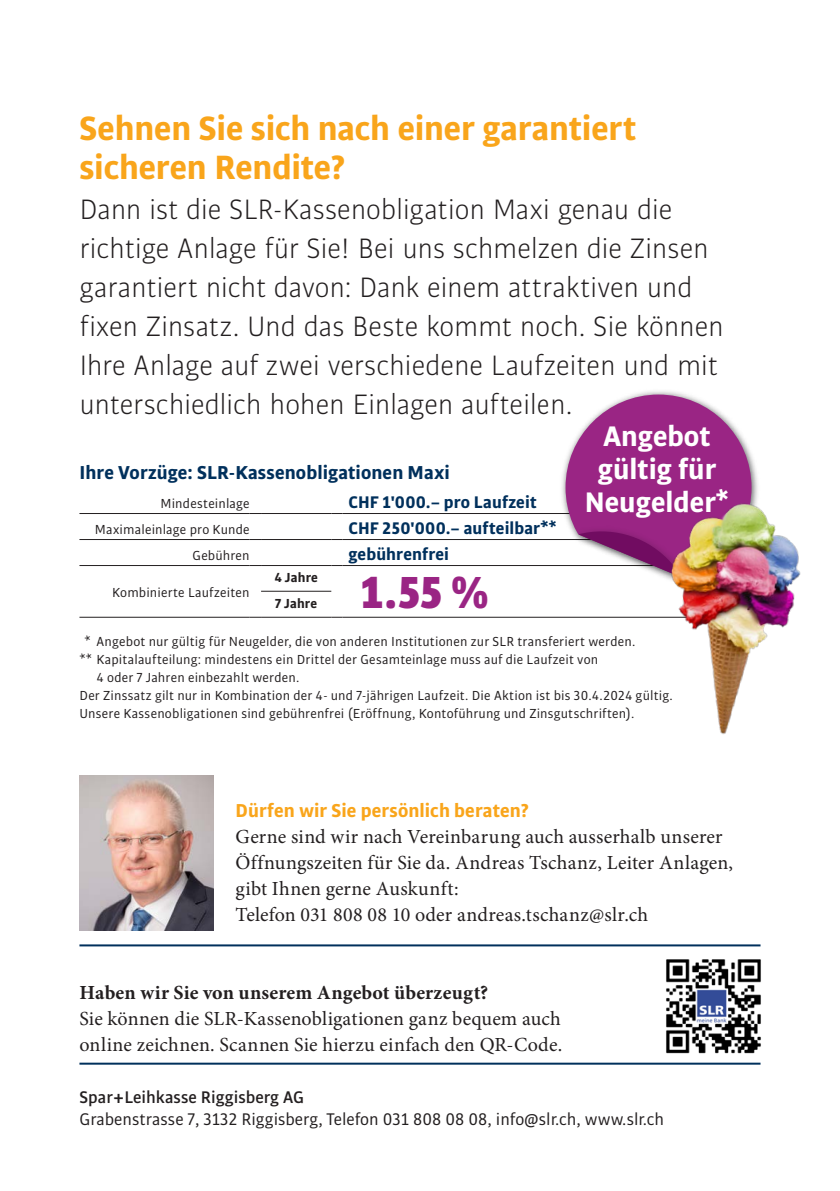
<style>
.page{position:relative;width:840px;height:1191px;background:#fff}
.page>*{position:absolute;margin:0;border:0;box-sizing:border-box;transform-origin:0 0}
.t1{font:900 48px "Bulo";color:#9a2584}
.t2{font:700 36px/39px "Bulo";letter-spacing:-.005em;color:#f9a51b}
.t3{font:700 30.2px/33.2px "Bulo";color:#fff;text-align:center}
.t4{font:300 30px/39px "Bulo";letter-spacing:-.01em;color:#231f20}
.t5{font:20px/26px "Minion Pro";letter-spacing:.01em;color:#231f20}
.t6{font:700 20px "Minion Pro";letter-spacing:.005em;color:#231f20}
.t7{font:700 20px "Bulo";letter-spacing:.005em;color:#00305c}
.t8{font:700 20px "Bulo";letter-spacing:.005em;color:#f9a51b}
.t9{font:18px "Bulo";color:#231f20}
.t10{font:700 18px "Bulo";letter-spacing:.01em;color:#00305c}
.t11{font:500 18px "Bulo";color:#231f20}
.t12{font:14px "Bulo";letter-spacing:.01em;color:#231f20}
.t13{font:700 14px/25.6px "Bulo";letter-spacing:.01em;color:#231f20}
</style>
<div class="page">
<img style="left:666px;top:959px;width:95px;height:95px">
<hr style="left:261px;top:591px;width:70px;height:1px;background:#231f20">
<hr style="left:79px;top:513px;width:170px;height:1px;background:#231f20">
<svg style="left:249px;top:513px;width:12px;height:1px"></svg>
<hr style="left:261px;top:513px;width:70px;height:1px;background:#231f20">
<hr style="left:342px;top:513px;width:417px;height:1px;background:#231f20">
<hr style="left:79px;top:539px;width:170px;height:1px;background:#231f20">
<svg style="left:249px;top:539px;width:12px;height:1px"></svg>
<hr style="left:261px;top:539px;width:70px;height:1px;background:#231f20">
<hr style="left:342px;top:539px;width:417px;height:1px;background:#231f20">
<hr style="left:79px;top:565px;width:170px;height:1px;background:#231f20">
<svg style="left:249px;top:565px;width:12px;height:1px"></svg>
<hr style="left:261px;top:565px;width:70px;height:1px;background:#231f20">
<hr style="left:342px;top:565px;width:417px;height:1px;background:#231f20">
<hr style="left:342px;top:617px;width:417px;height:1px;background:#231f20">
<hr style="left:79px;top:617px;width:170px;height:1px;background:#231f20">
<svg style="left:249px;top:617px;width:12px;height:1px"></svg>
<hr style="left:261px;top:617px;width:70px;height:1px;background:#231f20">
<img style="left:79px;top:775px;width:134px;height:155px">
<img style="left:562px;top:391px;width:196px;height:134px">
<div style="left:565px;top:394px;width:186px;height:186px;background:#9a2584;border-radius:50%"></div>
<img style="left:569px;top:523px;width:81px;height:57px">
<svg style="left:578px;top:526px;width:72px;height:51px"></svg>
<img style="left:650px;top:488px;width:151px;height:246px">
<hr style="left:79px;top:944px;width:681px;height:2px;background:#00305c">
<hr style="left:79px;top:1062px;width:681px;height:2px;background:#00305c">
<h2 class="t2" style="left:79px;top:108px;width:558px">Sehnen Sie sich nach einer garantiert sicheren Rendite?</h2>
<p class="t4" style="left:79px;top:189px;width:645px">Dann ist die SLR-Kassenobligation Maxi genau die richtige Anlage für Sie! Bei uns schmelzen die Zinsen garantiert nicht davon: Dank einem attraktiven und fixen Zinsatz. Und das Beste kommt noch. Sie können Ihre Anlage auf zwei verschiedene Laufzeiten und mit unterschiedlich hohen Einlagen aufteilen.</p>
<h3 class="t3" style="left:584px;top:418px;width:146px">Angebot gültig für<br>Neugelder*</h3>
<h3 class="t7" style="left:79px;top:459px;width:371px">Ihre Vorzüge: SLR-Kassenobligationen Maxi</h3>
<p class="t12" style="left:160px;top:494px;width:91px">Mindesteinlage</p>
<p class="t10" style="left:348px;top:490px;width:190px">CHF 1'000.– pro Laufzeit</p>
<p class="t12" style="left:95px;top:520px;width:156px">Maximaleinlage pro Kunde</p>
<p class="t10" style="left:348px;top:516px;width:210px">CHF 250'000.– aufteilbar**</p>
<p class="t12" style="left:192px;top:546px;width:59px">Gebühren</p>
<p class="t10" style="left:348px;top:542px;width:102px">gebührenfrei</p>
<p class="t12" style="left:112px;top:583px;width:139px">Kombinierte Laufzeiten</p>
<p class="t13" style="left:274px;top:564px;width:45px">4 Jahre<br>7 Jahre</p>
<h1 class="t1" style="left:360px;top:560px;width:132px">1.55%</h1>
<p class="t12" style="left:84px;top:632px;width:552px">* Angebot nur gültig für Neugelder, die von anderen Institutionen zur SLR transferiert werden.</p>
<p class="t12" style="left:79px;top:650px;width:520px">** Kapitalaufteilung: mindestens ein Drittel der Gesamteinlage muss auf die Laufzeit von</p>
<p class="t12" style="left:96px;top:668px;width:204px">4 oder 7 Jahren einbezahlt werden.</p>
<p class="t12" style="left:79px;top:686px;width:594px">Der Zinssatz gilt nur in Kombination der 4- und 7-jährigen Laufzeit. Die Aktion ist bis 30.4.2024 gültig.</p>
<p class="t12" style="left:79px;top:704px;width:556px">Unsere Kassenobligationen sind gebührenfrei (Eröffnung, Kontoführung und Zinsgutschriften).</p>
<h3 class="t8" style="left:235px;top:797px;width:296px">Dürfen wir Sie persönlich beraten?</h3>
<h3 class="t5" style="left:235px;top:823px;width:498px">Gerne sind wir nach Vereinbarung auch ausserhalb unserer Öffnungszeiten für Sie da. Andreas Tschanz, Leiter Anlagen, gibt Ihnen gerne Auskunft:<br>Telefon 031 808 08 10 oder andreas.tschanz@slr.ch</h3>
<h3 class="t6" style="left:79px;top:978px;width:410px">Haben wir Sie von unserem Angebot überzeugt?</h3>
<h3 class="t5" style="left:79px;top:1005px;width:484px">Sie können die SLR-Kassenobligationen ganz bequem auch online zeichnen. Scannen Sie hierzu einfach den QR-Code.</h3>
<p class="t11" style="left:79px;top:1085px;width:226px">Spar+Leihkasse Riggisberg AG</p>
<p class="t9" style="left:79px;top:1108px;width:586px">Grabenstrasse 7, 3132 Riggisberg, Telefon 031 808 08 08, info@slr.ch, www.slr.ch</p>
</div>
